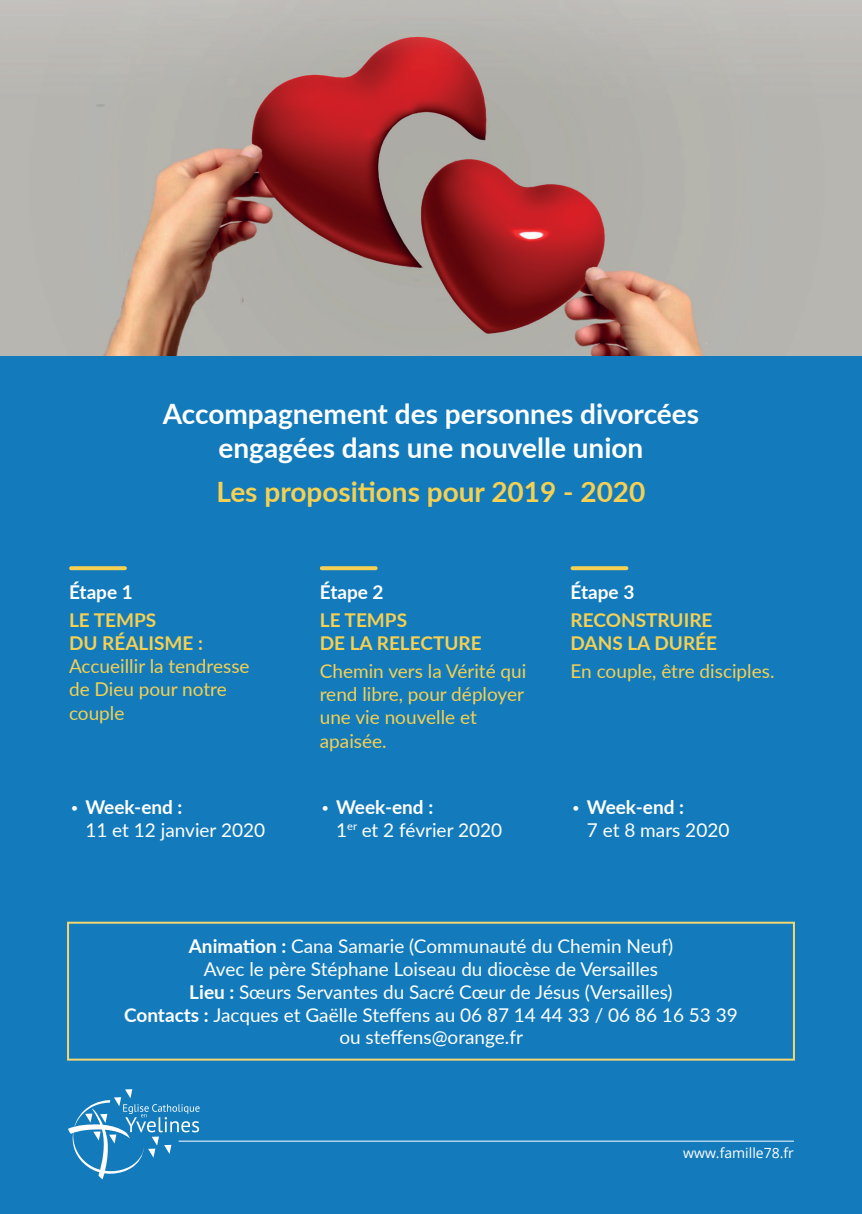
<style>
.page{position:relative;width:862px;height:1214px;background:#fff}
.page>*{position:absolute;margin:0;border:0;box-sizing:border-box;transform-origin:0 0}
.t1{font:700 28px/33.6px "Lato";color:#fff;text-align:center}
.t2{font:700 28px "Lato";color:#f5d053}
.t3{font:19px/22.8px "Lato";color:#fff}
.t4{font:19px/23.2px "Lato";color:#f5d053}
.t5{font:700 19px/22.8px "Lato";color:#f5d053}
.t6{font:700 19px "Lato";color:#fff}
.t7{font:14px "Open Sans";color:#fff}
.s1{font-weight:100}
.s2{font-weight:700}
</style>
<div class="page">
<div style="left:0;top:0;width:862px;height:1213px;background:#137bbb"></div>
<svg style="left:71px;top:566px;width:54px;height:4px"></svg>
<svg style="left:322px;top:566px;width:54px;height:4px"></svg>
<svg style="left:572px;top:566px;width:54px;height:4px"></svg>
<div style="left:67px;top:921px;width:728px;height:139px;border:2px solid #f5d772"></div>
<svg style="left:68px;top:1089px;width:132px;height:90px"></svg>
<hr style="left:179px;top:1140px;width:615px;height:1px;background:#fff">
<img style="left:0;top:0;width:862px;height:355px">
<h1 class="t1" style="left:163px;top:395px;width:538px">Accompagnement des personnes divorcées engagées dans une nouvelle union</h1>
<h1 class="t2" style="left:216px;top:471px;width:430px">Les propositions pour 2019 - 2020</h1>
<p class="t6" style="left:69px;top:577px;width:65px">Étape 1</p>
<p class="t5" style="left:69px;top:608px;width:135px">LE TEMPS<br>DU RÉALISME :</p>
<p class="t4" style="left:69px;top:653px;width:182px">Accueillir la tendresse de Dieu pour notre couple</p>
<p class="t6" style="left:320px;top:577px;width:65px">Étape 2</p>
<p class="t5" style="left:320px;top:608px;width:163px">LE TEMPS<br>DE LA RELECTURE</p>
<p class="t4" style="left:320px;top:659px;width:208px">Chemin vers la Vérité qui rend libre, pour déployer une vie nouvelle et apaisée.</p>
<p class="t6" style="left:570px;top:577px;width:65px">Étape 3</p>
<p class="t5" style="left:570px;top:608px;width:148px">RECONSTRUIRE<br>DANS LA DURÉE</p>
<p class="t4" style="left:570px;top:659px;width:205px">En couple, être disciples.</p>
<p class="t3" style="left:85px;top:794px;width:181px;text-indent:-16px"><span class="s1">•</span> <span class="s2">Week-end :<br></span>11 et 12 janvier 2020</p>
<p class="t3" style="left:336px;top:794px;width:168px;text-indent:-16px"><span class="s1">•</span> <span class="s2">Week-end :<br></span>1<sup>er</sup> et 2 février 2020</p>
<p class="t3" style="left:587px;top:794px;width:144px;text-indent:-16px"><span class="s1">•</span> <span class="s2">Week-end :<br></span>7 et 8 mars 2020</p>
<p class="t3" style="left:124px;top:933px;width:615px;text-align:center"><span class="s2">Animation :</span> Cana Samarie (Communauté du Chemin Neuf)<br>Avec le père Stéphane Loiseau du diocèse de Versailles<br><span class="s2">Lieu :</span> Sœurs Servantes du Sacré Cœur de Jésus (Versailles)<br><span class="s2">Contacts :</span> Jacques et Gaëlle Steffens au 06 87 14 44 33 / 06 86 16 53 39 ou steffens@orange.fr</p>
<p class="t7" style="left:683px;top:1143px;width:112px">www.famille78.fr</p>
</div>
